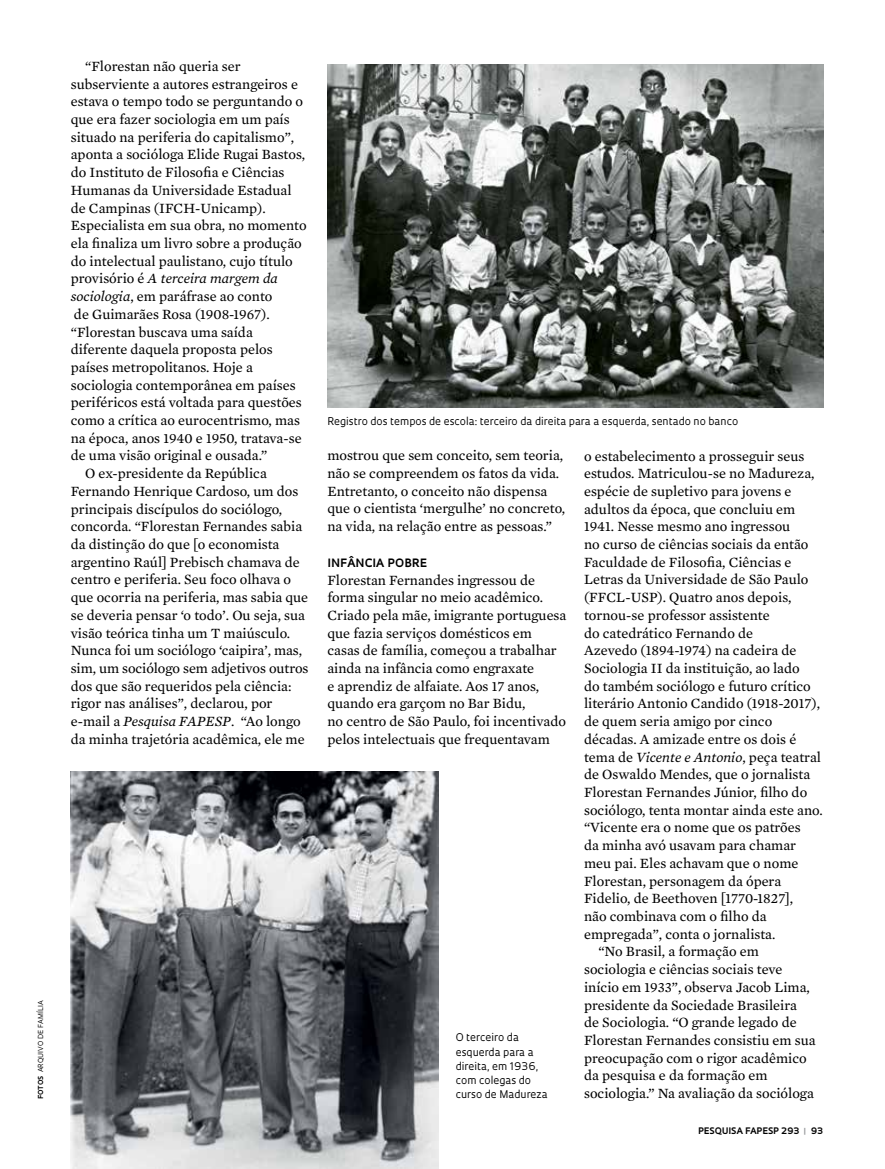
<style>
.page{position:relative;width:885px;height:1169px;background:#fff}
.page>*{position:absolute;margin:0;border:0;box-sizing:border-box;transform-origin:0 0}
.t1{font:14.4px/17.7px "Mercury Text G2";color:#000}
.t2{font:italic 14.4px "Mercury Text G2";color:#000}
.t3{font:700 11.25px "Oculum";letter-spacing:.035em;color:#000}
.t4{font:10.35px/14.1px "Oculum";color:#000}
.t5{font:700 8.7px "Oculum";letter-spacing:.015em;color:#000}
.t6{font:6.75px "Oculum";letter-spacing:.015em;color:#000}
.t7{font:700 6.75px "Oculum";letter-spacing:.005em;color:#000}
.s1{font-style:normal}
.s2{font-style:italic}
.s3{color:#939598}
</style>
<div class="page">
<img style="left:327px;top:64px;width:496px;height:343px">
<img style="left:71px;top:771px;width:367px;height:397px">
<p class="t1" style="left:85px;top:56px;width:157px">“Florestan não queria ser</p>
<p class="t1" style="left:71px;top:74px;width:229px">subserviente a autores estrangeiros e</p>
<p class="t1" style="left:71px;top:92px;width:234px">estava o tempo todo se perguntando o</p>
<p class="t1" style="left:71px;top:110px;width:220px">que era fazer sociologia em um país</p>
<p class="t1" style="left:71px;top:127px;width:225px">situado na periferia do capitalismo”,</p>
<p class="t1" style="left:71px;top:145px;width:236px">aponta a socióloga Elide Rugai Bastos,</p>
<p class="t1" style="left:71px;top:163px;width:215px">do Instituto de Filosofia e Ciências</p>
<p class="t1" style="left:71px;top:180px;width:222px">Humanas da Universidade Estadual</p>
<p class="t1" style="left:71px;top:198px;width:196px">de Campinas (IFCH-Unicamp).</p>
<p class="t1" style="left:71px;top:216px;width:237px">Especialista em sua obra, no momento</p>
<p class="t1" style="left:71px;top:233px;width:233px">ela finaliza um livro sobre a produção</p>
<p class="t1" style="left:71px;top:251px;width:224px">do intelectual paulistano, cujo título</p>
<p class="t2" style="left:71px;top:268px;width:209px"><span class="s1">provisório é</span> A terceira margem da</p>
<p class="t1" style="left:71px;top:287px;width:203px"><span class="s2">sociologia</span>, em paráfrase ao conto</p>
<p class="t1" style="left:74px;top:304px;width:197px">de Guimarães Rosa (1908-1967).</p>
<p class="t1" style="left:71px;top:322px;width:184px">“Florestan buscava uma saída</p>
<p class="t1" style="left:71px;top:340px;width:203px">diferente daquela proposta pelos</p>
<p class="t1" style="left:71px;top:357px;width:184px">países metropolitanos. Hoje a</p>
<p class="t1" style="left:71px;top:375px;width:226px">sociologia contemporânea em países</p>
<p class="t1" style="left:71px;top:393px;width:233px">periféricos está voltada para questões</p>
<p class="t1" style="left:71px;top:410px;width:231px">como a crítica ao eurocentrismo, mas</p>
<p class="t1" style="left:71px;top:428px;width:232px">na época, anos 1940 e 1950, tratava-se</p>
<p class="t1" style="left:71px;top:446px;width:198px">de uma visão original e ousada.”</p>
<p class="t1" style="left:85px;top:464px;width:183px">O ex-presidente da República</p>
<p class="t1" style="left:71px;top:481px;width:229px">Fernando Henrique Cardoso, um dos</p>
<p class="t1" style="left:71px;top:499px;width:213px">principais discípulos do sociólogo,</p>
<p class="t1" style="left:71px;top:517px;width:233px">concorda. “Florestan Fernandes sabia</p>
<p class="t1" style="left:71px;top:534px;width:210px">da distinção do que [o economista</p>
<p class="t1" style="left:71px;top:552px;width:231px">argentino Raúl] Prebisch chamava de</p>
<p class="t1" style="left:71px;top:570px;width:222px">centro e periferia. Seu foco olhava o</p>
<p class="t1" style="left:71px;top:587px;width:239px">que ocorria na periferia, mas sabia que</p>
<p class="t1" style="left:71px;top:605px;width:236px">se deveria pensar ‘o todo’. Ou seja, sua</p>
<p class="t1" style="left:71px;top:623px;width:221px">visão teórica tinha um T maiúsculo.</p>
<p class="t1" style="left:71px;top:641px;width:233px">Nunca foi um sociólogo ‘caipira’, mas,</p>
<p class="t1" style="left:71px;top:658px;width:239px">sim, um sociólogo sem adjetivos outros</p>
<p class="t1" style="left:71px;top:676px;width:222px">dos que são requeridos pela ciência:</p>
<p class="t1" style="left:71px;top:694px;width:203px">rigor nas análises”, declarou, por</p>
<p class="t1" style="left:71px;top:711px;width:231px">e-mail a <span class="s2">Pesquisa FAPESP</span>. “Ao longo</p>
<p class="t1" style="left:71px;top:729px;width:235px">da minha trajetória acadêmica, ele me</p>
<p class="t4" style="left:327px;top:414px;width:412px">Registro dos tempos de escola: terceiro da direita para a esquerda, sentado no banco</p>
<p class="t1" style="left:584px;top:446px;width:222px">o estabelecimento a prosseguir seus</p>
<p class="t1" style="left:584px;top:464px;width:232px">estudos. Matriculou-se no Madureza,</p>
<p class="t1" style="left:584px;top:481px;width:209px">espécie de supletivo para jovens e</p>
<p class="t1" style="left:584px;top:499px;width:213px">adultos da época, que concluiu em</p>
<p class="t1" style="left:584px;top:517px;width:208px">1941. Nesse mesmo ano ingressou</p>
<p class="t1" style="left:584px;top:534px;width:226px">no curso de ciências sociais da então</p>
<p class="t1" style="left:584px;top:552px;width:209px">Faculdade de Filosofia, Ciências e</p>
<p class="t1" style="left:584px;top:570px;width:226px">Letras da Universidade de São Paulo</p>
<p class="t1" style="left:584px;top:588px;width:209px">(FFCL-USP). Quatro anos depois,</p>
<p class="t1" style="left:584px;top:605px;width:187px">tornou-se professor assistente</p>
<p class="t1" style="left:584px;top:623px;width:170px">do catedrático Fernando de</p>
<p class="t1" style="left:584px;top:641px;width:214px">Azevedo (1894-1974) na cadeira de</p>
<p class="t1" style="left:584px;top:658px;width:217px">Sociologia II da instituição, ao lado</p>
<p class="t1" style="left:584px;top:676px;width:228px">do também sociólogo e futuro crítico</p>
<p class="t1" style="left:584px;top:694px;width:237px">literário Antonio Candido (1918-2017),</p>
<p class="t1" style="left:584px;top:711px;width:190px">de quem seria amigo por cinco</p>
<p class="t1" style="left:584px;top:729px;width:214px">décadas. A amizade entre os dois é</p>
<p class="t1" style="left:584px;top:747px;width:238px">tema de <span class="s2">Vicente e Antonio</span>, peça teatral</p>
<p class="t1" style="left:584px;top:765px;width:228px">de Oswaldo Mendes, que o jornalista</p>
<p class="t1" style="left:584px;top:782px;width:225px">Florestan Fernandes Júnior, filho do</p>
<p class="t1" style="left:584px;top:800px;width:240px">sociólogo, tenta montar ainda este ano.</p>
<p class="t1" style="left:584px;top:818px;width:218px">“Vicente era o nome que os patrões</p>
<p class="t1" style="left:584px;top:835px;width:213px">da minha avó usavam para chamar</p>
<p class="t1" style="left:584px;top:853px;width:216px">meu pai. Eles achavam que o nome</p>
<p class="t1" style="left:584px;top:871px;width:199px">Florestan, personagem da ópera</p>
<p class="t1" style="left:584px;top:889px;width:211px">Fidelio, de Beethoven [1770-1827],</p>
<p class="t1" style="left:584px;top:906px;width:184px">não combinava com o filho da</p>
<p class="t1" style="left:584px;top:924px;width:193px">empregada”, conta o jornalista.</p>
<p class="t1" style="left:598px;top:942px;width:162px">“No Brasil, a formação em</p>
<p class="t1" style="left:584px;top:959px;width:200px">sociologia e ciências sociais teve</p>
<p class="t1" style="left:584px;top:977px;width:227px">início em 1933”, observa Jacob Lima,</p>
<p class="t1" style="left:584px;top:995px;width:214px">presidente da Sociedade Brasileira</p>
<p class="t1" style="left:584px;top:1012px;width:214px">de Sociologia. “O grande legado de</p>
<p class="t1" style="left:584px;top:1030px;width:233px">Florestan Fernandes consistiu em sua</p>
<p class="t1" style="left:584px;top:1048px;width:224px">preocupação com o rigor acadêmico</p>
<p class="t1" style="left:584px;top:1066px;width:185px">da pesquisa e da formação em</p>
<p class="t1" style="left:327px;top:446px;width:239px">mostrou que sem conceito, sem teoria, não se compreendem os fatos da vida.<br>Entretanto, o conceito não dispensa que o cientista ‘mergulhe’ no concreto, na vida, na relação entre as pessoas.”</p>
<p class="t3" style="left:327px;top:555px;width:101px">INFÂNCIA POBRE</p>
<p class="t1" style="left:327px;top:570px;width:240px">Florestan Fernandes ingressou de forma singular no meio acadêmico.<br>Criado pela mãe, imigrante portuguesa que fazia serviços domésticos em casas de família, começou a trabalhar ainda na infância como engraxate<br>e aprendiz de alfaiate. Aos 17 anos, quando era garçom no Bar Bidu,<br>no centro de São Paulo, foi incentivado pelos intelectuais que frequentavam</p>
<p class="t6" style="left:36px;top:1072px;width:74px;rotate:-90deg">ARQUIVO DE FAMÍLIA</p>
<p class="t4" style="left:456px;top:1030px;width:94px">O terceiro da esquerda para a direita, em 1936, com colegas do curso de Madureza</p>
<p class="t7" style="left:36px;top:1098px;width:24px;rotate:-90deg">FOTOS</p>
<p class="t1" style="left:584px;top:1083px;width:231px">sociologia.” Na avaliação da socióloga</p>
<p class="t5" style="left:698px;top:1124px;width:126px">PESQUISA FAPESP 293 <span class="s3">|</span> 93</p>
</div>
